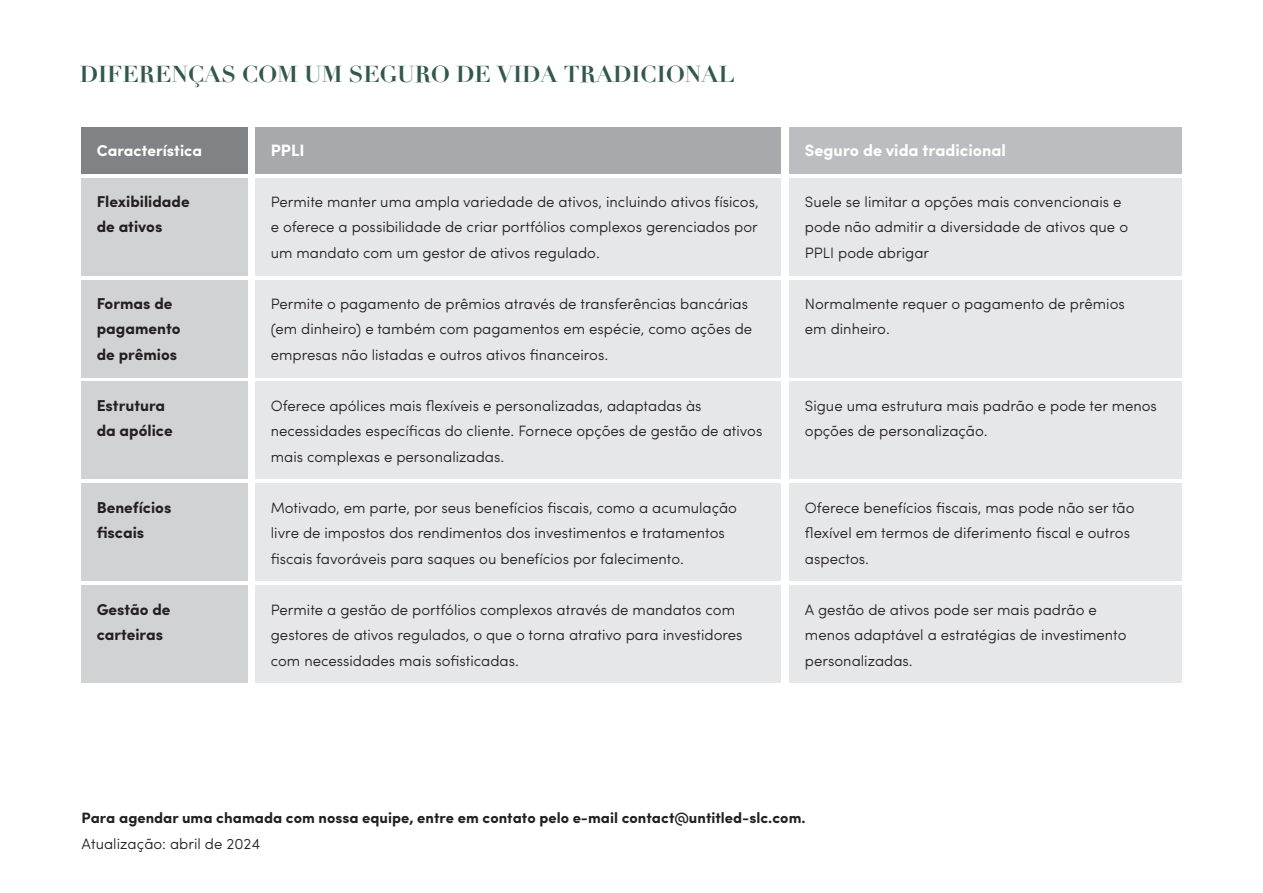
<style>
.page{position:relative;width:1263px;height:893px;background:#fff}
.page>*{position:absolute;margin:0;border:0;box-sizing:border-box;transform-origin:0 0}
.t1{font:700 22.5px "Didot";color:#32584e}
.t2{font:700 16.5px "Sofia Pro";color:#fff}
.t3{font:700 15.75px/25.5px "Sofia Pro";color:#231f20}
.t4{font:700 15.75px "Sofia Pro";color:#fff}
.t5{font:300 15px/25.5px "Sofia Pro";color:#231f20}
.t6{font:700 15px/25.5px "Sofia Pro";color:#231f20}
.s1{font-style:inherit}
.s2{font-weight:300}
</style>
<div class="page">
<div style="left:81px;top:128px;width:166px;height:46px;background:#808285"></div>
<div style="left:81px;top:178px;width:166px;height:97px;background:#d1d2d4"></div>
<div style="left:81px;top:280px;width:166px;height:98px;background:#d1d2d4"></div>
<div style="left:81px;top:382px;width:166px;height:97px;background:#d1d2d4"></div>
<div style="left:81px;top:484px;width:166px;height:97px;background:#d1d2d4"></div>
<div style="left:81px;top:586px;width:166px;height:97px;background:#d1d2d4"></div>
<div style="left:255px;top:128px;width:526px;height:46px;background:#a8a9ad"></div>
<div style="left:255px;top:178px;width:526px;height:97px;background:#e6e7e9"></div>
<div style="left:255px;top:280px;width:526px;height:98px;background:#e6e7e9"></div>
<div style="left:255px;top:382px;width:526px;height:97px;background:#e6e7e9"></div>
<div style="left:255px;top:484px;width:526px;height:97px;background:#e6e7e9"></div>
<div style="left:255px;top:586px;width:526px;height:97px;background:#e6e7e9"></div>
<div style="left:789px;top:128px;width:392px;height:46px;background:#bcbdc0"></div>
<div style="left:789px;top:178px;width:392px;height:97px;background:#e6e7e9"></div>
<div style="left:789px;top:280px;width:392px;height:98px;background:#e6e7e9"></div>
<div style="left:789px;top:382px;width:392px;height:97px;background:#e6e7e9"></div>
<div style="left:789px;top:484px;width:392px;height:97px;background:#e6e7e9"></div>
<div style="left:789px;top:586px;width:392px;height:97px;background:#e6e7e9"></div>
<h1 class="t1" style="left:80px;top:60px;width:656px">DIFERENÇAS COM UM SEGURO DE VIDA TRADICIONAL</h1>
<p class="t4" style="left:97px;top:138px;width:107px">Característica</p>
<p class="t3" style="left:97px;top:188px;width:95px">Flexibilidade de ativos</p>
<p class="t3" style="left:97px;top:290px;width:85px">Formas de pagamento de prêmios</p>
<p class="t3" style="left:97px;top:392px;width:78px">Estrutura da apólice</p>
<p class="t3" style="left:97px;top:494px;width:76px">Benefícios fiscais</p>
<p class="t3" style="left:97px;top:596px;width:75px">Gestão de carteiras</p>
<p class="t2" style="left:271px;top:137px;width:35px">PPLI</p>
<p class="t5" style="left:271px;top:188px;width:489px;text-align:justify">Permite manter uma ampla variedade de ativos, incluindo ativos físicos, e oferece a possibilidade de criar portfólios complexos gerenciados por um mandato com um gestor de ativos regulado.</p>
<p class="t5" style="left:271px;top:290px;width:483px">Permite o pagamento de prêmios através de transferências bancárias (em dinheiro) e também com pagamentos em espécie, como ações de empresas não listadas e outros ativos financeiros.</p>
<p class="t5" style="left:271px;top:392px;width:493px">Oferece apólices mais flexíveis e personalizadas, adaptadas às necessidades específicas do cliente. Fornece opções de gestão de ativos mais complexas e personalizadas.</p>
<p class="t5" style="left:271px;top:494px;width:468px">Motivado, em parte, por seus benefícios fiscais, como a acumulação livre de impostos dos rendimentos dos investimentos e tratamentos fiscais favoráveis para saques ou benefícios por falecimento.</p>
<p class="t5" style="left:271px;top:596px;width:473px">Permite a gestão de portfólios complexos através de mandatos com gestores de ativos regulados, o que o torna atrativo para investidores com necessidades mais sofisticadas.</p>
<p class="t2" style="left:805px;top:137px;width:202px">Seguro de vida tradicional</p>
<p class="t5" style="left:805px;top:188px;width:325px">Suele se limitar a opções mais convencionais e pode não admitir a diversidade de ativos que o<br>PPLI pode abrigar</p>
<p class="t5" style="left:805px;top:290px;width:321px">Normalmente requer o pagamento de prêmios em dinheiro.</p>
<p class="t5" style="left:805px;top:392px;width:353px">Sigue uma estrutura mais padrão e pode ter menos opções de personalização.</p>
<p class="t5" style="left:805px;top:494px;width:331px">Oferece benefícios fiscais, mas pode não ser tão flexível em termos de diferimento fiscal e outros aspectos.</p>
<p class="t5" style="left:805px;top:596px;width:323px">A gestão de ativos pode ser mais padrão e menos adaptável a estratégias de investimento personalizadas.</p>
<p class="t6" style="left:82px;top:804px;width:726px">Para agendar uma chamada com nossa equipe, entre em contato pelo e-mail <span class="s1">contact</span>@untitled-sl<span class="s1">c</span>.com.<br><span class="s2">Atualização: abril de 2024</span></p>
</div>
